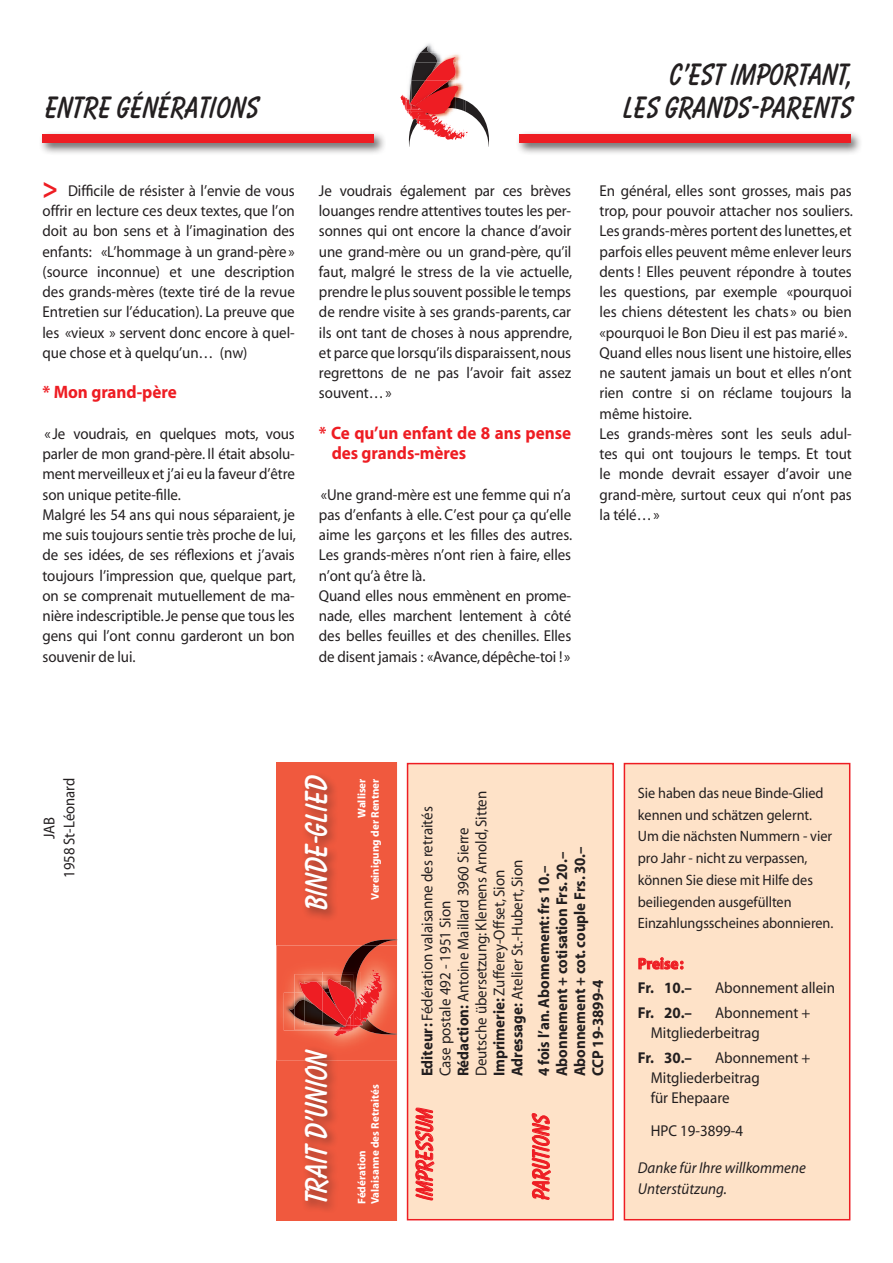
<style>
.page{position:relative;width:893px;height:1263px;background:#fff}
.page>*{position:absolute;margin:0;border:0;box-sizing:border-box;transform-origin:0 0}
.t1{font:700 27.75px "Balloon";color:#fff}
.t2{font:700 27px "Balloon";color:#231f20}
.texte_général_frança{font:700 21px "Balloon";color:#ee1d23;scale:.95 1}
.texte_général_frança-2{font:700 18px/20.2px "Myriad";color:#ee1d23;scale:.95 1}
.texte_général_frança-3{font:15.75px/20.2px "Myriad";color:#231f20;text-align:justify;scale:.95 1}
.texte_général_frança-4{font:700 15.75px "Myriad";color:#231f20;scale:.95 1}
.Texte_général_allema{font:15.75px/20.2px "Myriad";color:#231f20;scale:.95 1}
.Texte_général_allema-2{font:italic 15.75px/20.2px "Myriad";color:#231f20;scale:.95 1}
.Texte_général_allema-3{font:700 15.75px "Myriad";letter-spacing:-.01em;color:#231f20;scale:.95 1}
.texte_général_frança-5{font:15.75px "Myriad";color:#231f20;scale:.93 1}
.Texte_général_allema-4{font:700 15.75px "Myriad";color:#ee1d23;scale:.95 1}
.Texte_général_allema-5{font:15px/21.8px "Myriad";letter-spacing:-.005em;color:#231f20;scale:.95 1}
.t3{font:700 11.1px "Myriad";color:#fff}
.s1{font-weight:700;font-size:30px;color:#ee1d23}
.s2{font-size:15.15px}
.s3{font-weight:700}
</style>
<div class="page">
<svg style="left:400px;top:43px;width:89px;height:104px"></svg>
<div style="left:39px;top:131px;width:347px;height:24px;background:#231f20;opacity:.75"></div>
<div style="left:43px;top:135px;width:331px;height:8px;background:#ee1d23"></div>
<div style="left:515px;top:131px;width:348px;height:24px;background:#231f20;opacity:.75"></div>
<div style="left:519px;top:135px;width:331px;height:8px;background:#ee1d23"></div>
<div style="left:276px;top:763px;width:121px;height:457px;background:#f0593e"></div>
<svg style="left:363px;top:939px;width:35px;height:6px"></svg>
<img style="left:343px;top:945px;width:54px;height:90px">
<img style="left:284px;top:993px;width:4px;height:37px">
<img style="left:288px;top:969px;width:95px;height:67px">
<div style="left:301px;top:1045px;width:39px;height:169px;background:#231f20;opacity:.48"></div>
<div style="left:301px;top:772px;width:38px;height:150px;background:#231f20;opacity:.48"></div>
<div style="left:624px;top:764px;width:226px;height:456px;background:#fee2c8"></div>
<svg style="left:638px;top:957px;width:45px;height:13px"></svg>
<div style="left:624px;top:763px;width:226px;height:457px;border:2px solid #ee1d23"></div>
<div style="left:408px;top:764px;width:205px;height:456px;background:#fee2c8"></div>
<svg style="left:415px;top:1107px;width:19px;height:94px"></svg>
<svg style="left:531px;top:1113px;width:20px;height:87px"></svg>
<div style="left:407px;top:763px;width:207px;height:457px;border:2px solid #ee1d23"></div>
<p class="t2" style="left:43px;top:91px;width:216px">ENTRE GÉNÉRATIONS</p>
<p class="texte_général_frança-3" style="left:43px;top:181px;width:267px"><span class="s1">&gt;</span> Difficile de résister à l’envie de vous offrir en lecture ces deux textes, que l’on doit au bon sens et à l’imagination des enfants: «L’hommage à un grand-père» (source inconnue) et une description des grands-mères (texte tiré de la revue Entretien sur l’éducation). La preuve que les «vieux » servent donc encore à quel&shy;que chose et à quelqu’un… (nw)</p>
<p class="texte_général_frança-2" style="left:43px;top:383px;width:143px">* Mon grand-père</p>
<p class="texte_général_frança-3" style="left:43px;top:424px;width:267px">« Je voudrais, en quelques mots, vous parler de mon grand-père. Il était absolu&shy;ment merveilleux et j’ai eu la faveur d’être son unique petite-fille.</p>
<p class="texte_général_frança-3" style="left:43px;top:505px;width:268px">Malgré les 54 ans qui nous séparaient, je me suis toujours sentie très proche de lui, de ses idées, de ses réflexions et j’avais toujours l’impression que, quelque part, on se comprenait mutuellement de ma&shy;nière indescriptible. Je pense que tous les gens qui l’ont connu garderont un bon souvenir de lui.</p>
<p class="texte_général_frança-3" style="left:319px;top:181px;width:268px">Je voudrais également par ces brèves louanges rendre attentives toutes les per&shy;sonnes qui ont encore la chance d’avoir une grand-mère ou un grand-père, qu’il faut, malgré le stress de la vie actuelle, prendre le plus souvent possible le temps de rendre visite à ses grands-parents, car ils ont tant de choses à nous apprendre, et parce que lorsqu’ils disparaissent, nous regrettons de ne pas l’avoir fait assez souvent…»</p>
<p class="texte_général_frança-2" style="left:332px;top:423px;width:254px;text-indent:-13px">* Ce qu’un enfant de 8 ans pense des grands-mères</p>
<p class="texte_général_frança-3" style="left:319px;top:485px;width:268px">«Une grand-mère est une femme qui n’a pas d’enfants à elle. C’est pour ça qu’elle aime les garçons et les filles des autres.<br>Les grands-mères n’ont rien à faire, elles n’ont qu’à être là.</p>
<p class="texte_général_frança-3" style="left:319px;top:586px;width:267px">Quand elles nous emmènent en prome&shy;nade, elles marchent lentement à côté des belles feuilles et des chenilles. Elles de disent jamais : «Avance, dépêche-toi ! »</p>
<p class="t2" style="left:667px;top:58px;width:185px">C’EST IMPORTANT,</p>
<p class="t2" style="left:621px;top:91px;width:231px">LES GRANDS-PARENTS</p>
<p class="texte_général_frança-3" style="left:600px;top:181px;width:268px">En général, elles sont grosses, mais pas trop, pour pouvoir attacher nos souliers.<br>Les grands-mères portent des lunettes, et parfois elles peuvent même enlever leurs dents ! Elles peuvent répondre à toutes les questions, par exemple «pourquoi les chiens détestent les chats » ou bien «pourquoi le Bon Dieu il est pas marié»<span class="s2">.</span></p>
<p class="texte_général_frança-3" style="left:600px;top:343px;width:267px">Quand elles nous lisent une histoire, elles ne sautent jamais un bout et elles n’ont rien contre si on réclame toujours la même histoire.</p>
<p class="texte_général_frança-3" style="left:600px;top:424px;width:267px">Les grands-mères sont les seuls adul&shy;tes qui ont toujours le temps. Et tout le monde devrait essayer d’avoir une grand-mère, surtout ceux qui n’ont pas la télé…»</p>
<p class="texte_général_frança-5" style="left:41px;top:839px;width:25px;rotate:-90deg">JAB</p>
<p class="t1" style="left:299px;top:913px;width:139px;rotate:-90deg">BINDE-GLIED</p>
<p class="t3" style="left:356px;top:818px;width:41px;rotate:-90deg">Walliser</p>
<p class="t3" style="left:369px;top:900px;width:123px;rotate:-90deg">Vereinigung der Rentner</p>
<p class="texte_général_frança-5" style="left:61px;top:878px;width:109px;rotate:-90deg">1958 St-Léonard</p>
<p class="Texte_général_allema-5" style="left:638px;top:783px;width:207px">Sie haben das neue Binde-Glied kennen und schätzen gelernt.<br>Um die nächsten Nummern - vier pro Jahr - nicht zu verpassen, können Sie diese mit Hilfe des beiliegenden ausgefüllten<br>Einzahlungsscheines abonnieren.</p>
<p class="Texte_général_allema-4" style="left:638px;top:955px;width:50px">Preise :</p>
<p class="Texte_général_allema-3" style="left:638px;top:980px;width:58px">Fr. 10.–</p>
<p class="Texte_général_allema" style="left:715px;top:979px;width:128px">Abonnement allein</p>
<p class="Texte_général_allema-3" style="left:638px;top:1004px;width:58px">Fr. 20.–</p>
<p class="texte_général_frança-3" style="left:472px;top:1076px;width:302px;rotate:-90deg">Deutsche übersetzung: Klemens Arnold, Sitten</p>
<p class="texte_général_frança-3" style="left:418px;top:1076px;width:286px;rotate:-90deg"><span class="s3">Editeur:</span> Fédération valaisanne des retraités</p>
<p class="texte_général_frança-3" style="left:454px;top:1076px;width:264px;rotate:-90deg"><span class="s3">Rédaction:</span> Antoine Maillard 3960 Sierre</p>
<p class="texte_général_frança-4" style="left:554px;top:1076px;width:238px;rotate:-90deg">Abonnement + cotisation Frs. 20.–</p>
<p class="texte_général_frança-4" style="left:572px;top:1076px;width:243px;rotate:-90deg">Abonnement + cot. couple Frs. 30.–</p>
<p class="texte_général_frança-3" style="left:490px;top:1076px;width:219px;rotate:-90deg"><span class="s3">Imprimerie:</span> Zufferey-Offset, Sion</p>
<p class="texte_général_frança-3" style="left:508px;top:1076px;width:230px;rotate:-90deg"><span class="s3">Adressage:</span> Atelier St.-Hubert, Sion</p>
<p class="texte_général_frança-4" style="left:536px;top:1076px;width:223px;rotate:-90deg">4 fois l’an. Abonnement: frs 10.–</p>
<p class="texte_général_frança-3" style="left:436px;top:1076px;width:187px;rotate:-90deg">Case postale 492 - 1951 Sion</p>
<p class="texte_général_frança-4" style="left:590px;top:1076px;width:103px;rotate:-90deg">CCP 19-3899-4</p>
<p class="Texte_général_allema" style="left:651px;top:1003px;width:170px;text-indent:64px">Abonnement +<br>Mitgliederbeitrag</p>
<p class="Texte_général_allema-3" style="left:638px;top:1049px;width:58px">Fr. 30.–</p>
<p class="Texte_général_allema" style="left:715px;top:1048px;width:102px">Abonnement +</p>
<p class="Texte_général_allema" style="left:651px;top:1068px;width:116px">Mitgliederbeitrag</p>
<p class="Texte_général_allema" style="left:651px;top:1088px;width:85px">für Ehepaare</p>
<p class="Texte_général_allema" style="left:651px;top:1121px;width:99px">HPC 19-3899-4</p>
<p class="Texte_général_allema-2" style="left:638px;top:1159px;width:178px">Danke für Ihre willkommene<br>Unterstützung.</p>
<p class="t1" style="left:299px;top:1206px;width:159px;rotate:-90deg">TRAIT D’UNION</p>
<p class="t3" style="left:369px;top:1204px;width:121px;rotate:-90deg">Valaisanne des Retraités</p>
<p class="texte_général_frança" style="left:411px;top:1202px;width:101px;rotate:-90deg">IMPRESSUM</p>
<p class="texte_général_frança" style="left:528px;top:1202px;width:95px;rotate:-90deg">PARUTIONS</p>
<p class="t3" style="left:356px;top:1204px;width:55px;rotate:-90deg">Fédération</p>
</div>
